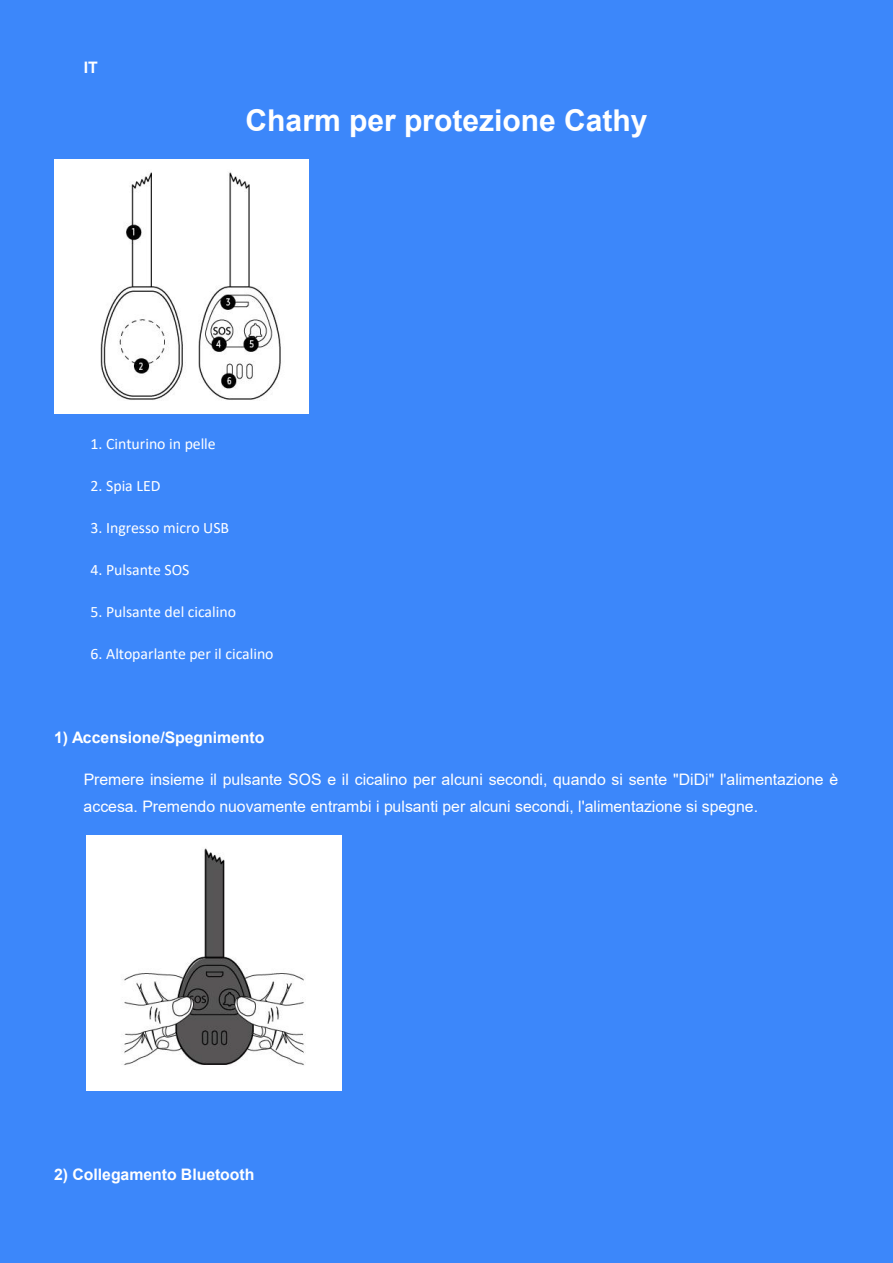
<style>
.page{position:relative;width:893px;height:1263px;background:#3c87fa}
.page>*{position:absolute;margin:0;border:0;box-sizing:border-box;transform-origin:0 0}
.t1{font:700 30px "Arial";color:#fff}
.t2{font:15.9px/27px "Arial";color:#fff}
.t3{font:15.9px "Calibri";color:#fff}
.t4{font:700 15.9px "Arial";color:#fff}
</style>
<div class="page">
<img style="left:54px;top:159px;width:255px;height:255px">
<img style="left:87px;top:836px;width:254px;height:254px">
<p class="t4" style="left:84px;top:56px;width:16px">IT</p>
<h1 class="t1" style="left:246px;top:99px;width:404px">Charm per protezione Cathy</h1>
<p class="t3" style="left:91px;top:433px;width:127px">1. Cinturino in pelle</p>
<p class="t3" style="left:91px;top:475px;width:72px">2. Spia LED</p>
<p class="t3" style="left:91px;top:517px;width:140px">3. Ingresso micro USB</p>
<p class="t3" style="left:91px;top:559px;width:100px">4. Pulsante SOS</p>
<p class="t3" style="left:91px;top:600px;width:147px">5. Pulsante del cicalino</p>
<p class="t3" style="left:91px;top:642px;width:185px">6. Altoparlante per il cicalino</p>
<p class="t4" style="left:54px;top:726px;width:212px">1) Accensione/Spegnimento</p>
<p class="t2" style="left:84px;top:765px;width:756px">Premere insieme il pulsante SOS e il cicalino per alcuni secondi, quando si sente "DiDi" l'alimentazione è accesa. Premendo nuovamente entrambi i pulsanti per alcuni secondi, l'alimentazione si spegne.</p>
<p class="t4" style="left:54px;top:1163px;width:202px">2) Collegamento Bluetooth</p>
</div>
